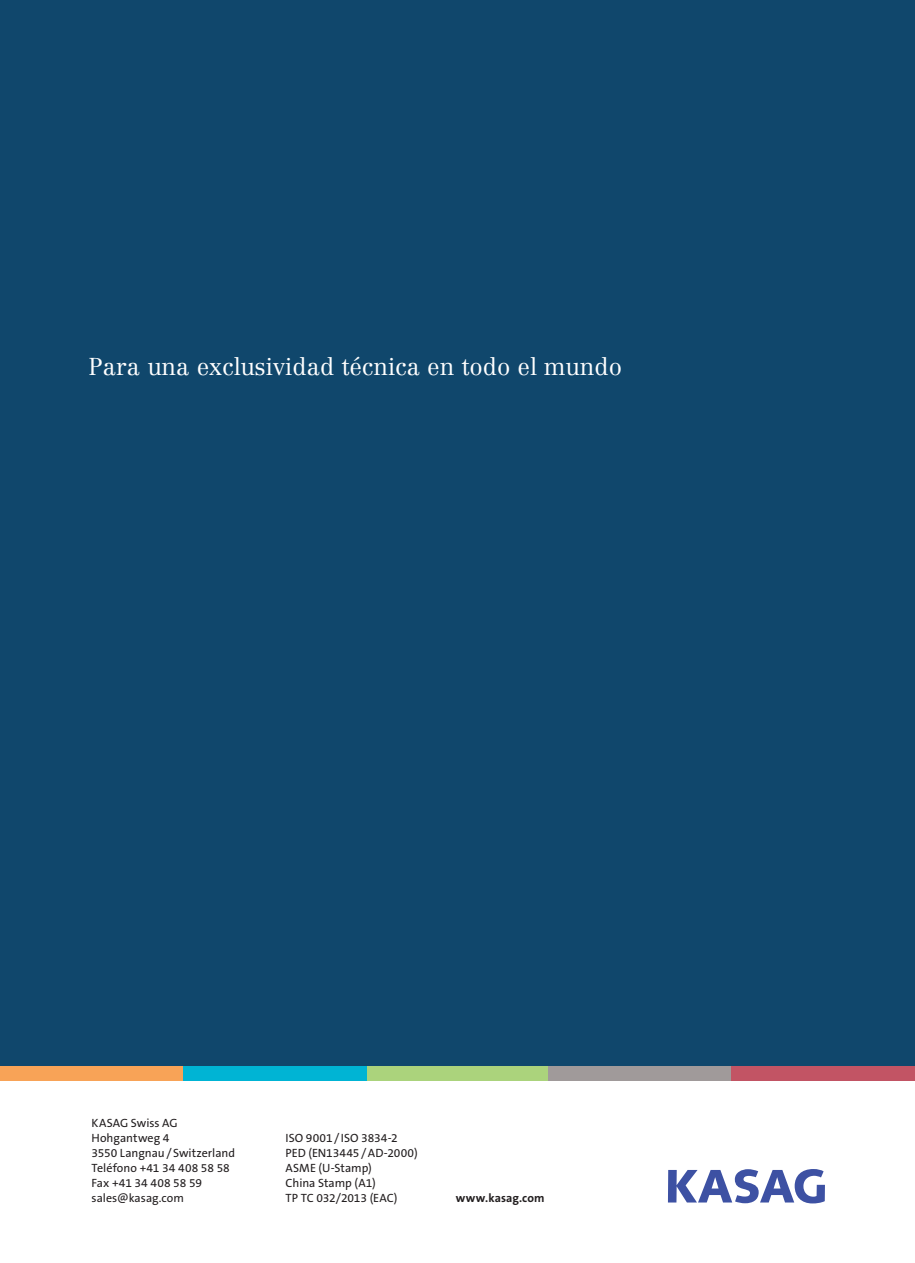
<style>
.page{position:relative;width:915px;height:1263px;background:#fff}
.page>*{position:absolute;margin:0;border:0;box-sizing:border-box;transform-origin:0 0}
.t1{font:300 24px "Centennial";color:#fff}
.t2{font:12px/15px "The Sans B W5 Plain";color:#231f20}
.t3{font:700 12px "The Sans B W7";letter-spacing:.01em;color:#231f20}
</style>
<div class="page">
<div style="left:0;top:0;width:914px;height:1066px;background:#10476c"></div>
<div style="left:366px;top:1066px;width:183px;height:15px;background:#abd37c"></div>
<div style="left:548px;top:1066px;width:183px;height:15px;background:#a09a9a"></div>
<div style="left:731px;top:1066px;width:183px;height:15px;background:#c25464"></div>
<div style="left:0;top:1066px;width:183px;height:15px;background:#f8a357"></div>
<div style="left:183px;top:1066px;width:183px;height:15px;background:#00b4d4"></div>
<svg style="left:667px;top:1169px;width:157px;height:34px"></svg>
<hr style="left:914px;top:796px;width:1px;height:467px;background:#10476c">
<svg style="left:914px;top:782px;width:1px;height:14px"></svg>
<h1 class="t1" style="left:89px;top:352px;width:534px">Para una exclusividad técnica en todo el mundo</h1>
<p class="t2" style="left:91px;top:1116px;width:145px">KASAG Swiss AG<br>Hohgantweg 4<br>3550 Langnau/Switzerland<br>Teléfono +41 34 408 58 58<br>Fax +41 34 408 58 59 sales@kasag.com</p>
<p class="t2" style="left:285px;top:1131px;width:133px">ISO 9001/ ISO 3834-2<br>PED (EN13445/AD-2000)<br>ASME (U-Stamp)<br>China Stamp (A1)<br>TP TC 032/2013 (EAC)</p>
<p class="t3" style="left:455px;top:1190px;width:90px">www.kasag.com</p>
</div>
